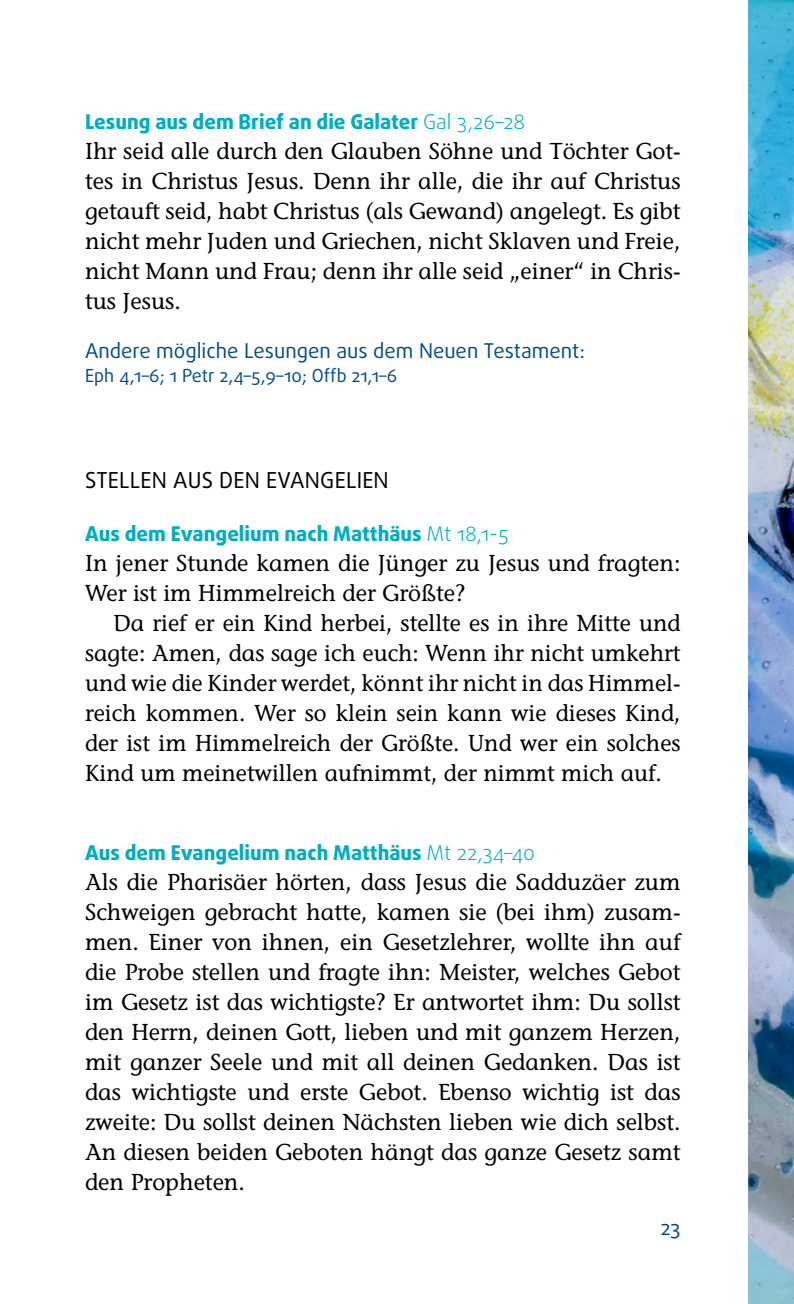
<style>
.page{position:relative;width:794px;height:1304px;background:#fff}
.page>*{position:absolute;margin:0;border:0;box-sizing:border-box;transform-origin:0 0}
.t1{font:23px/30px "Stone Informal LT";color:#000;text-align:justify}
.t2{font:22px "Daxline Pro";letter-spacing:.01em;color:#000}
.t3{font:800 20.4px "Daxline Pro";color:#00adc2}
.t4{font:20.4px "Daxline Pro";color:#004c88}
.t5{font:18px "Daxline Pro";color:#004c88}
.s1{font-weight:300}
</style>
<div class="page">
<img style="left:748px;top:0;width:46px;height:1304px">
<p class="t3" style="left:85px;top:108px;width:442px">Lesung aus dem Brief an die Galater <span class="s1">Gal 3,26–28</span></p>
<p class="t1" style="left:85px;top:136px;width:597px">Ihr seid alle durch den Glauben Söhne und Töchter Got&shy;tes in Christus Jesus. Denn ihr alle, die ihr auf Christus getauft seid, habt Christus (als Gewand) angelegt. Es gibt nicht mehr Juden und Griechen, nicht Sklaven und Freie, nicht Mann und Frau; denn ihr alle seid „einer“ in Chris&shy;tus Jesus.</p>
<p class="t4" style="left:85px;top:337px;width:501px">Andere mögliche Lesungen aus dem Neuen Testament:</p>
<p class="t5" style="left:85px;top:364px;width:314px">Eph 4,1–6; 1 Petr 2,4–5,9–10; Offb 21,1–6</p>
<p class="t2" style="left:85px;top:466px;width:305px">STELLEN AUS DEN EVANGELIEN</p>
<p class="t3" style="left:85px;top:520px;width:425px">Aus dem Evangelium nach Matthäus <span class="s1">Mt 18,1-5</span></p>
<p class="t1" style="left:85px;top:548px;width:597px">In jener Stunde kamen die Jünger zu Jesus und fragten:<br>Wer ist im Himmelreich der Größte?</p>
<p class="t1" style="left:85px;top:608px;width:597px;text-indent:28px">Da rief er ein Kind herbei, stellte es in ihre Mitte und sagte: Amen, das sage ich euch: Wenn ihr nicht umkehrt und wie die Kinder werdet, könnt ihr nicht in das Himmel&shy;reich kommen. Wer so klein sein kann wie dieses Kind, der ist im Himmelreich der Größte. Und wer ein solches Kind um meinetwillen aufnimmt, der nimmt mich auf.</p>
<p class="t3" style="left:85px;top:839px;width:451px">Aus dem Evangelium nach Matthäus <span class="s1">Mt 22,34–40</span></p>
<p class="t1" style="left:85px;top:867px;width:597px">Als die Pharisäer hörten, dass Jesus die Sadduzäer zum Schweigen gebracht hatte, kamen sie (bei ihm) zusam&shy;men. Einer von ihnen, ein Gesetzlehrer, wollte ihn auf die Probe stellen und fragte ihn: Meister, welches Gebot im Gesetz ist das wichtigste? Er antwortet ihm: Du sollst den Herrn, deinen Gott, lieben und mit ganzem Herzen, mit ganzer Seele und mit all deinen Gedanken. Das ist das wichtigste und erste Gebot. Ebenso wichtig ist das zweite: Du sollst deinen Nächsten lieben wie dich selbst.<br>An diesen beiden Geboten hängt das ganze Gesetz samt den Propheten.</p>
<p class="t4" style="left:660px;top:1214px;width:22px">23</p>
</div>
